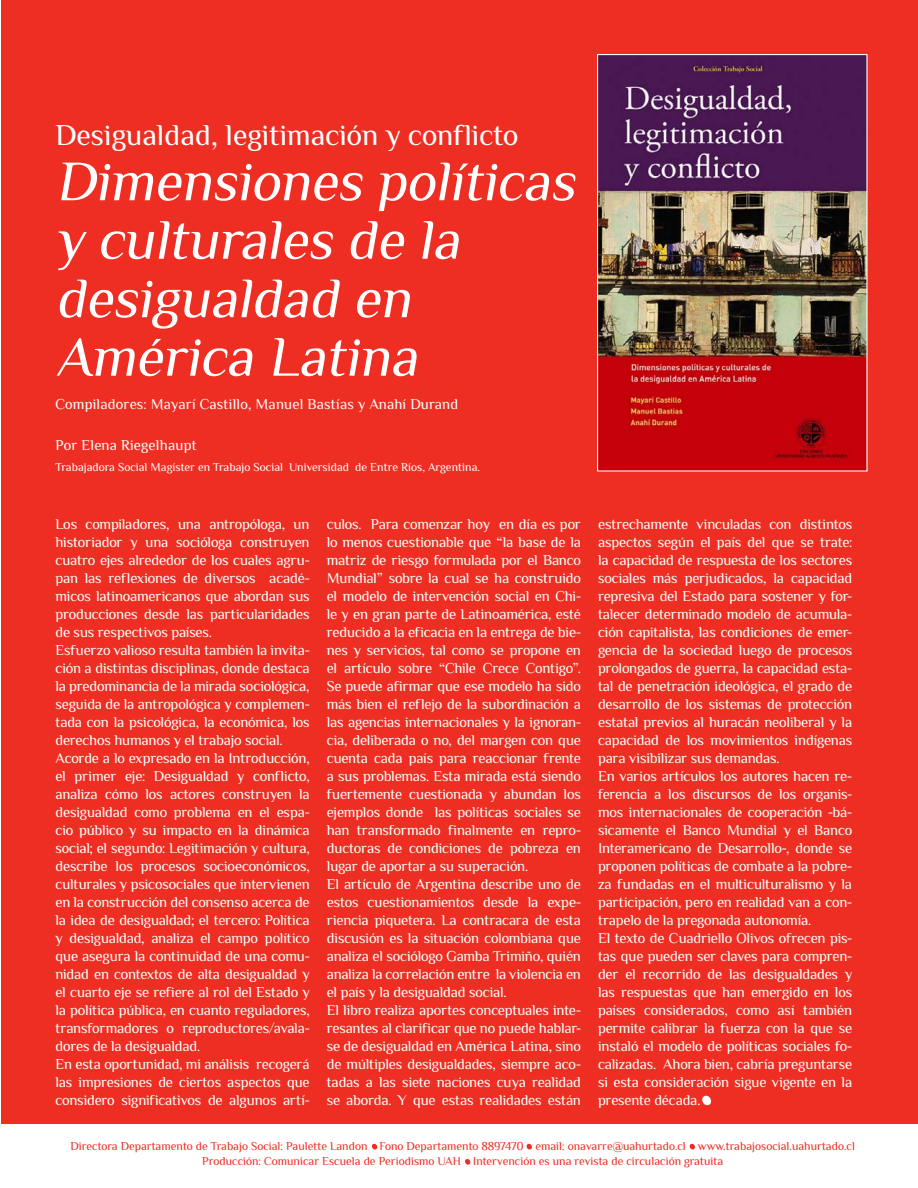
<style>
.page{position:relative;width:918px;height:1188px;background:#fff}
.page>*{position:absolute;margin:0;border:0;box-sizing:border-box;transform-origin:0 0}
.t1{font:italic 57px/58.5px "Philosopher";color:#fff}
.t2{font:30.3px "Philosopher";color:#fff}
.t3{font:15px/18px "Philosopher";letter-spacing:-.02em;color:#fff}
.t4{font:15px "Philosopher";letter-spacing:.01em;color:#fff}
.t5{font:12px/15px "Philosopher";color:#ee2e22;text-align:center}
.t6{font:12px "Philosopher";color:#fff}
</style>
<div class="page">
<div style="left:2px;top:0;width:916px;height:1124px;background:#ee2e22"></div>
<img style="left:599px;top:56px;width:267px;height:414px">
<div style="left:597px;top:54px;width:271px;height:418px;border:1px solid #fff"></div>
<svg style="left:372px;top:1144px;width:5px;height:5px"></svg>
<svg style="left:527px;top:1144px;width:5px;height:5px"></svg>
<svg style="left:690px;top:1144px;width:5px;height:5px"></svg>
<svg style="left:465px;top:1159px;width:5px;height:6px"></svg>
<div style="left:702px;top:1096px;width:9px;height:9px;background:#fff;border-radius:4px"></div>
<h2 class="t2" style="left:56px;top:118px;width:464px">Desigualdad, legitimación y conflicto</h2>
<h1 class="t1" style="left:56px;top:152px;width:532px">Dimensiones políticas y culturales de la desigualdad en<br>América Latina</h1>
<p class="t4" style="left:56px;top:395px;width:404px">Compiladores: Mayarí Castillo, Manuel Bastías y Anahí Durand</p>
<p class="t4" style="left:56px;top:437px;width:143px">Por Elena Riegelhaupt</p>
<p class="t6" style="left:56px;top:461px;width:426px">Trabajadora Social Magíster en Trabajo Social Universidad de Entre Ríos, Argentina.</p>
<p class="t3" style="left:56px;top:515px;width:256px">Los compiladores, una antropóloga, un historiador y una socióloga construyen cuatro ejes alrededor de los cuales agru&shy;pan las reflexiones de diversos acadé&shy;micos latinoamericanos que abordan sus producciones desde las particularidades de sus respectivos países.<br>Esfuerzo valioso resulta también la invita&shy;ción a distintas disciplinas, donde destaca la predominancia de la mirada sociológica, seguida de la antropológica y complemen&shy;tada con la psicológica, la económica, los derechos humanos y el trabajo social.<br>Acorde a lo expresado en la Introducción, el primer eje: Desigualdad y conflicto, analiza cómo los actores construyen la desigualdad como problema en el espa&shy;cio público y su impacto en la dinámica social; el segundo: Legitimación y cultura, describe los procesos socioeconómicos, culturales y psicosociales que intervienen en la construcción del consenso acerca de la idea de desigualdad; el tercero: Política y desigualdad, analiza el campo político que asegura la continuidad de una comu&shy;nidad en contextos de alta desigualdad y el cuarto eje se refiere al rol del Estado y la política pública, en cuanto reguladores, transformadores o reproductores/avala&shy;dores de la desigualdad.<br>En esta oportunidad, mi análisis recogerá las impresiones de ciertos aspectos que considero significativos de algunos artí-</p>
<p class="t3" style="left:327px;top:515px;width:256px">culos. Para comenzar hoy en día es por lo menos cuestionable que “la base de la matriz de riesgo formulada por el Banco Mundial” sobre la cual se ha construido el modelo de intervención social en Chi&shy;le y en gran parte de Latinoamérica, esté reducido a la eficacia en la entrega de bie&shy;nes y servicios, tal como se propone en el artículo sobre “Chile Crece Contigo”.<br>Se puede afirmar que ese modelo ha sido más bien el reflejo de la subordinación a las agencias internacionales y la ignoran&shy;cia, deliberada o no, del margen con que cuenta cada país para reaccionar frente a sus problemas. Esta mirada está siendo fuertemente cuestionada y abundan los ejemplos donde las políticas sociales se han transformado finalmente en repro&shy;ductoras de condiciones de pobreza en lugar de aportar a su superación.<br>El artículo de Argentina describe uno de estos cuestionamientos desde la expe&shy;riencia piquetera. La contracara de esta discusión es la situación colombiana que analiza el sociólogo Gamba Trimiño, quién analiza la correlación entre la violencia en el país y la desigualdad social.<br>El libro realiza aportes conceptuales inte&shy;resantes al clarificar que no puede hablar&shy;se de desigualdad en América Latina, sino de múltiples desigualdades, siempre aco&shy;tadas a las siete naciones cuya realidad se aborda. Y que estas realidades están</p>
<p class="t3" style="left:598px;top:515px;width:256px">estrechamente vinculadas con distintos aspectos según el país del que se trate: la capacidad de respuesta de los sectores sociales más perjudicados, la capacidad represiva del Estado para sostener y for&shy;talecer determinado modelo de acumula&shy;ción capitalista, las condiciones de emer&shy;gencia de la sociedad luego de procesos prolongados de guerra, la capacidad esta&shy;tal de penetración ideológica, el grado de desarrollo de los sistemas de protección estatal previos al huracán neoliberal y la capacidad de los movimientos indígenas para visibilizar sus demandas.<br>En varios artículos los autores hacen re&shy;ferencia a los discursos de los organis&shy;mos internacionales de cooperación -bá&shy;sicamente el Banco Mundial y el Banco Interamericano de Desarrollo-, donde se proponen políticas de combate a la pobre&shy;za fundadas en el multiculturalismo y la participación, pero en realidad van a con&shy;trapelo de la pregonada autonomía.<br>El texto de Cuadriello Olivos ofrecen pis&shy;tas que pueden ser claves para compren&shy;der el recorrido de las desigualdades y las respuestas que han emergido en los países considerados, como así también permite calibrar la fuerza con la que se instaló el modelo de políticas sociales fo&shy;calizadas. Ahora bien, cabría preguntarse si esta consideración sigue vigente en la presente década.</p>
<p class="t5" style="left:70px;top:1138px;width:786px">Directora Departamento de Trabajo Social: Paulette Landon Fono Departamento 8897470 email: onavarre@uahurtado.cl www.trabajosocial.uahurtado.cl<br>Producción: Comunicar Escuela de Periodismo UAH Intervención es una revista de circulación gratuita</p>
</div>
